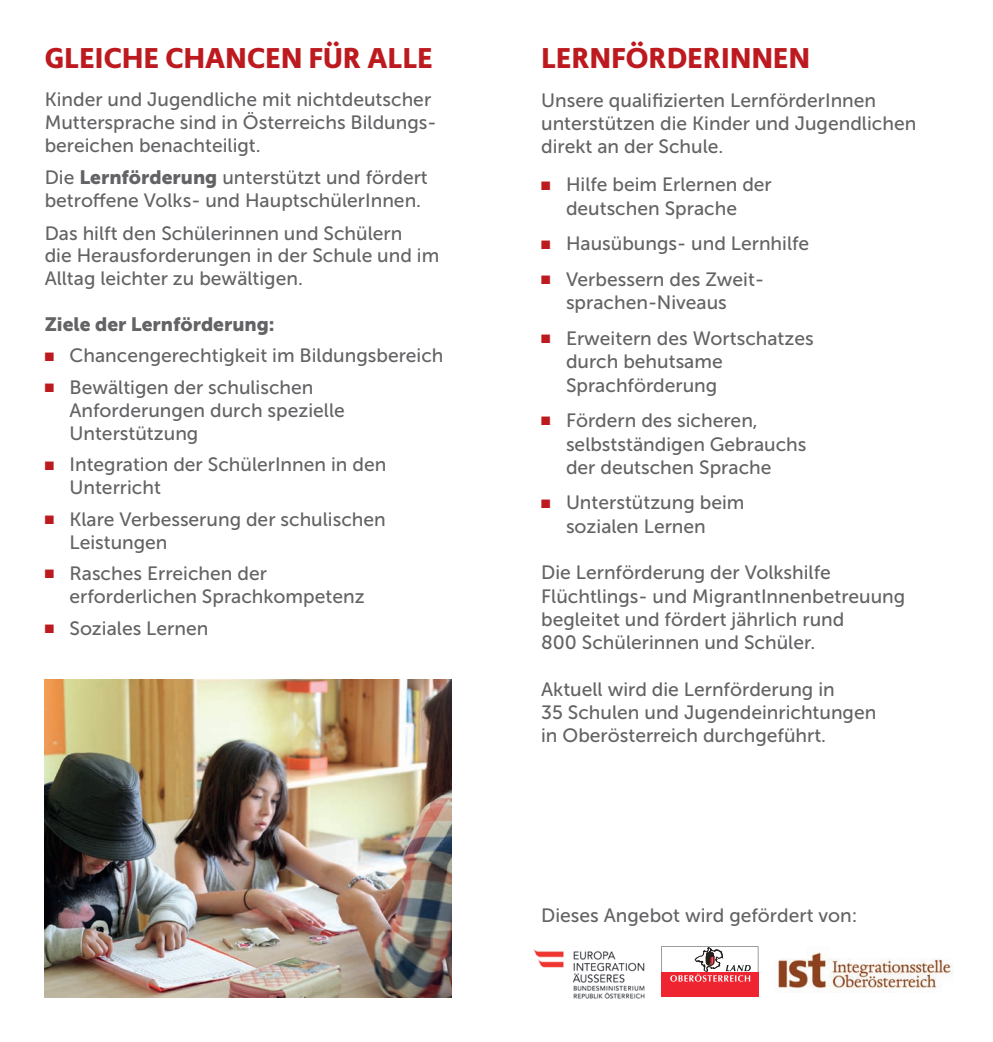
<style>
.page{position:relative;width:993px;height:1042px;background:#fff}
.page>*{position:absolute;margin:0;border:0;box-sizing:border-box;transform-origin:0 0}
.t1{font:700 29.75px "Adagio Sans";letter-spacing:.01em;color:#bd1a1f}
.t2{font:19.25px/23.3px "Museo Sans 500";color:#636366}
.t3{font:19.25px "Museo Sans 900";color:#636366}
.s1{font-family:"Museo Sans 900"}
.s2{color:#bd1a1f}
</style>
<div class="page">
<img style="left:533px;top:949px;width:112px;height:50px">
<img style="left:778px;top:952px;width:175px;height:41px">
<hr style="left:661px;top:946px;width:97px;height:1px;background:#999d9f">
<svg style="left:661px;top:947px;width:1px;height:25px"></svg>
<svg style="left:757px;top:947px;width:1px;height:25px"></svg>
<div style="left:661px;top:972px;width:97px;height:25px;background:#ee2531"></div>
<svg style="left:670px;top:947px;width:80px;height:34px"></svg>
<img style="left:45px;top:680px;width:406px;height:317px">
<h1 class="t1" style="left:45px;top:39px;width:389px">GLEICHE CHANCEN FÜR ALLE</h1>
<p class="t2" style="left:45px;top:88px;width:390px;line-height:22.8px;text-align:justify">Kinder und Jugendliche mit nichtdeutscher Muttersprache sind in Österreichs Bildungs&shy;bereichen benachteiligt.</p>
<p class="t2" style="left:45px;top:166px;width:384px;line-height:22.8px">Die <span class="s1">Lernförderung</span> unterstützt und fördert betroffene Volks- und HauptschülerInnen.</p>
<p class="t2" style="left:45px;top:222px;width:396px;line-height:22.8px">Das hilft den Schülerinnen und Schülern<br>die Herausforderungen in der Schule und im<br>Alltag leichter zu bewältigen.</p>
<p class="t3" style="left:45px;top:313px;width:231px">Ziele der Lernförderung:</p>
<p class="t2" style="left:45px;top:344px;width:400px"><span class="s2">■</span> Chancengerechtigkeit im Bildungsbereich</p>
<p class="t2" style="left:69px;top:376px;width:277px;line-height:22.8px;text-indent:-25px"><span class="s2">■</span> Bewältigen der schulischen<br>Anforderungen durch spezielle<br>Unterstützung</p>
<p class="t2" style="left:69px;top:453px;width:318px;line-height:22.8px;text-indent:-25px"><span class="s2">■</span> Integration der SchülerInnen in den<br>Unterricht</p>
<p class="t2" style="left:69px;top:508px;width:318px;line-height:22.8px;text-indent:-25px"><span class="s2">■</span> Klare Verbesserung der schulischen<br>Leistungen</p>
<p class="t2" style="left:69px;top:562px;width:296px;line-height:22.8px;text-indent:-25px"><span class="s2">■</span> Rasches Erreichen der erforderlichen Sprachkompetenz</p>
<p class="t2" style="left:45px;top:616px;width:165px"><span class="s2">■</span> Soziales Lernen</p>
<h1 class="t1" style="left:541px;top:39px;width:270px">LERNFÖRDERINNEN</h1>
<p class="t2" style="left:541px;top:88px;width:376px">Unsere qualifizierten LernförderInnen unterstützen die Kinder und Jugendlichen direkt an der Schule.</p>
<p class="t2" style="left:541px;top:173px;width:232px;text-align:center"><span class="s2">■</span> Hilfe beim Erlernen der deutschen Sprache</p>
<p class="t2" style="left:541px;top:232px;width:269px"><span class="s2">■</span> Hausübungs- und Lernhilfe</p>
<p class="t2" style="left:566px;top:268px;width:199px;text-indent:-25px"><span class="s2">■</span> Verbessern des Zweit&shy;sprachen-Niveaus</p>
<p class="t2" style="left:566px;top:327px;width:249px;text-indent:-25px"><span class="s2">■</span> Erweitern des Wortschatzes durch behutsame<br>Sprachförderung</p>
<p class="t2" style="left:566px;top:409px;width:242px;text-indent:-25px"><span class="s2">■</span> Fördern des sicheren, selbstständigen Gebrauchs der deutschen Sprache</p>
<p class="t2" style="left:566px;top:491px;width:180px;text-indent:-25px"><span class="s2">■</span> Unterstützung beim sozialen Lernen</p>
<p class="t2" style="left:541px;top:561px;width:365px">Die Lernförderung der Volkshilfe Flüchtlings- und MigrantInnenbetreuung begleitet und fördert jährlich rund<br>800 Schülerinnen und Schüler.</p>
<p class="t2" style="left:541px;top:677px;width:336px">Aktuell wird die Lernförderung in<br>35 Schulen und Jugendeinrichtungen in Oberösterreich durchgeführt.</p>
<p class="t2" style="left:541px;top:904px;width:318px">Dieses Angebot wird gefördert von:</p>
</div>
